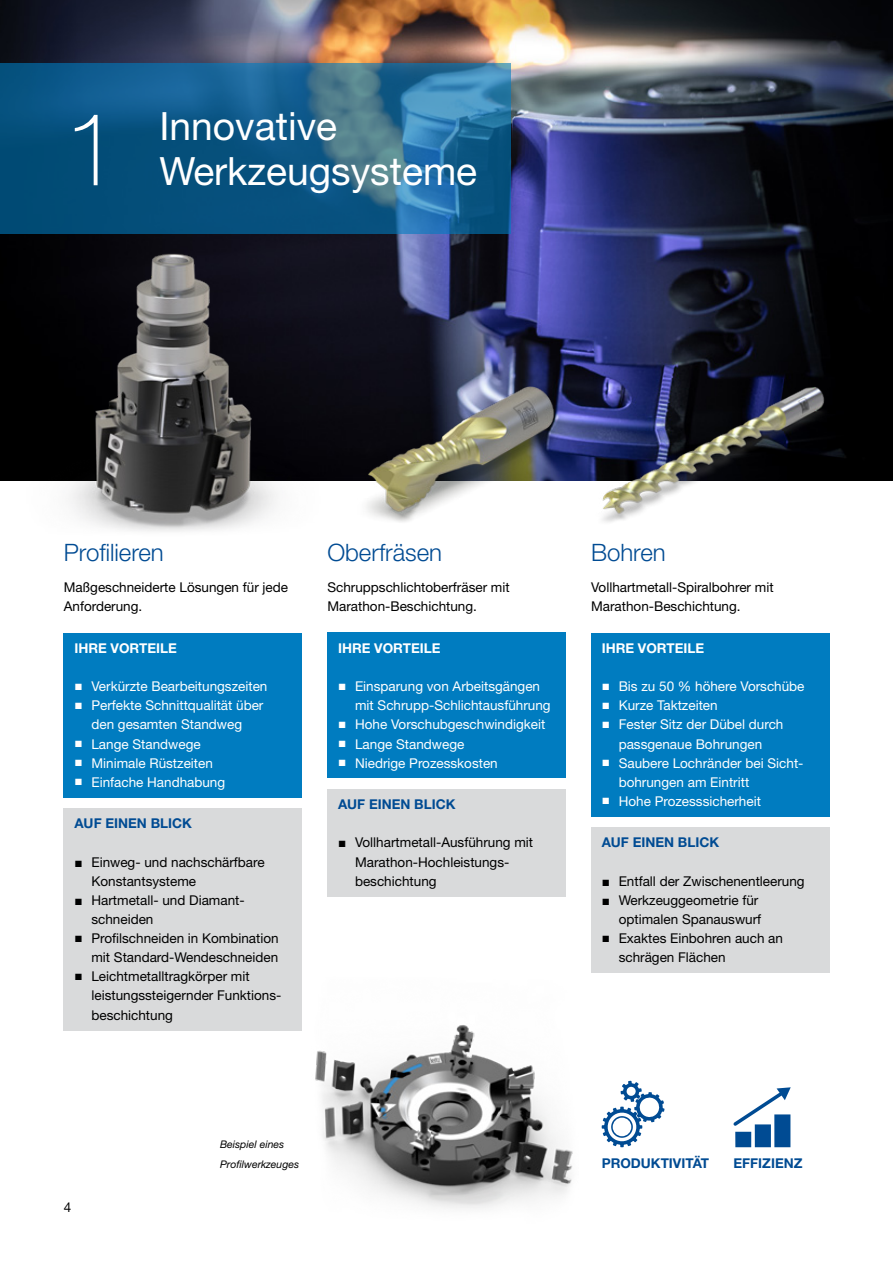
<style>
.page{position:relative;width:893px;height:1263px;background:#fff}
.page>*{position:absolute;margin:0;border:0;box-sizing:border-box;transform-origin:0 0}
.t1{font:100 102px "Helvetica Neue LT Pro";color:#fff}
.t2{font:39px/45px "Helvetica Neue LT Pro";color:#fff}
.t3{font:300 24px "Helvetica Neue LT Pro";color:#004b93}
.t4{font:13.5px/19.2px "Helvetica Neue LT Pro";color:#000}
.t5{font:13.5px/19.2px "Helvetica Neue LT Pro";color:#fff;text-align:center}
.t6{font:700 13.5px "Helvetica Neue LT Pro";color:#004b93}
.t7{font:700 13.5px "Helvetica Neue LT Pro";color:#fff}
.t8{font:italic 10.5px/19px "Helvetica Neue LT Pro";color:#000}
.s1{font-family:"Arial"}
</style>
<div class="page">
<img style="left:0;top:0;width:893px;height:480px">
<svg style="left:0;top:64px;width:510px;height:170px;background:#18608b"></svg>
<img style="left:14px;top:219px;width:324px;height:313px">
<img style="left:315px;top:1025px;width:258px;height:184px">
<img style="left:338px;top:325px;width:225px;height:197px">
<hr style="left:892px;top:64px;width:1px;height:170px;background:#007cc0">
<img style="left:563px;top:301px;width:290px;height:221px">
<svg style="left:602px;top:1081px;width:62px;height:66px"></svg>
<div style="left:774px;top:1114px;width:16px;height:33px;background:#004b93"></div>
<div style="left:755px;top:1124px;width:16px;height:23px;background:#004b93"></div>
<div style="left:735px;top:1132px;width:16px;height:15px;background:#004b93"></div>
<svg style="left:733px;top:1087px;width:58px;height:39px"></svg>
<div style="left:64px;top:633px;width:238px;height:164px;background:#007cc0"></div>
<div style="left:327px;top:633px;width:239px;height:145px;background:#007cc0"></div>
<div style="left:591px;top:633px;width:238px;height:183px;background:#007cc0"></div>
<div style="left:64px;top:808px;width:238px;height:222px;background:#d9dadb"></div>
<div style="left:327px;top:789px;width:239px;height:107px;background:#d9dadb"></div>
<div style="left:591px;top:827px;width:238px;height:146px;background:#d9dadb"></div>
<h1 class="t1" style="left:64px;top:91px;width:58px">1</h1>
<h2 class="t2" style="left:159px;top:103px;width:319px">Innovative<br>Werkzeugsysteme</h2>
<h3 class="t3" style="left:327px;top:538px;width:116px">Oberfräsen</h3>
<h3 class="t3" style="left:64px;top:538px;width:102px">Profilieren</h3>
<p class="t4" style="left:64px;top:578px;width:226px">Maßgeschneiderte Lösungen für jede<br>Anforderung.</p>
<p class="t4" style="left:327px;top:578px;width:184px">Schruppschlichtoberfräser mit<br>Marathon-Beschichtung.</p>
<p class="t4" style="left:591px;top:578px;width:184px">Vollhartmetall-Spiralbohrer mit<br>Marathon-Beschichtung.</p>
<h3 class="t3" style="left:591px;top:538px;width:76px">Bohren</h3>
<p class="t7" style="left:74px;top:640px;width:104px">IHRE VORTEILE</p>
<p class="t5" style="left:74px;top:676px;width:194px"><span class="s1">■</span> Verkürzte Bearbeitungszeiten</p>
<p class="t5" style="left:74px;top:696px;width:191px"><span class="s1">■</span> Perfekte Schnittqualität über den gesamten Standweg</p>
<p class="t5" style="left:74px;top:734px;width:128px"><span class="s1">■</span> Lange Standwege</p>
<p class="t5" style="left:74px;top:753px;width:140px"><span class="s1">■</span> Minimale Rüstzeiten</p>
<p class="t5" style="left:74px;top:772px;width:152px"><span class="s1">■</span> Einfache Handhabung</p>
<p class="t6" style="left:74px;top:815px;width:119px">AUF EINEN BLICK</p>
<p class="t4" style="left:91px;top:852px;width:175px;text-indent:-17px"><span class="s1">■</span> Einweg- und nachschärfbare<br>Konstantsysteme</p>
<p class="t4" style="left:91px;top:890px;width:155px;text-indent:-17px"><span class="s1">■</span> Hartmetall- und Diamant&shy;schneiden</p>
<p class="t4" style="left:74px;top:928px;width:206px;text-align:right"><span class="s1">■</span> Profilschneiden in Kombination mit Standard-Wendeschneiden</p>
<p class="t4" style="left:91px;top:967px;width:192px;text-indent:-17px"><span class="s1">■</span> Leichtmetalltragkörper mit leistungssteigernder Funktions&shy;beschichtung</p>
<p class="t7" style="left:338px;top:640px;width:104px">IHRE VORTEILE</p>
<p class="t5" style="left:355px;top:676px;width:197px;text-align:left;text-indent:-17px"><span class="s1">■</span> Einsparung von Arbeitsgängen mit Schrupp-Schlichtausführung</p>
<p class="t5" style="left:338px;top:715px;width:209px"><span class="s1">■</span> Hohe Vorschubgeschwindigkeit</p>
<p class="t5" style="left:338px;top:734px;width:128px"><span class="s1">■</span> Lange Standwege</p>
<p class="t5" style="left:338px;top:753px;width:161px"><span class="s1">■</span> Niedrige Prozesskosten</p>
<p class="t7" style="left:602px;top:640px;width:104px">IHRE VORTEILE</p>
<p class="t5" style="left:602px;top:676px;width:204px"><span class="s1">■</span> Bis zu 50 % höhere Vorschübe</p>
<p class="t5" style="left:602px;top:696px;width:117px"><span class="s1">■</span> Kurze Taktzeiten</p>
<p class="t5" style="left:602px;top:715px;width:183px"><span class="s1">■</span> Fester Sitz der Dübel durch passgenaue Bohrungen</p>
<p class="t5" style="left:619px;top:753px;width:186px;text-align:left;text-indent:-17px"><span class="s1">■</span> Saubere Lochränder bei Sicht&shy;bohrungen am Eintritt</p>
<p class="t5" style="left:602px;top:791px;width:161px"><span class="s1">■</span> Hohe Prozesssicherheit</p>
<p class="t6" style="left:338px;top:796px;width:119px">AUF EINEN BLICK</p>
<p class="t4" style="left:355px;top:833px;width:180px;text-indent:-17px"><span class="s1">■</span> Vollhartmetall-Ausführung mit<br>Marathon-Hochleistungs&shy;beschichtung</p>
<p class="t6" style="left:602px;top:834px;width:119px">AUF EINEN BLICK</p>
<p class="t4" style="left:602px;top:871px;width:205px"><span class="s1">■</span> Entfall der Zwischenentleerung</p>
<p class="t4" style="left:602px;top:890px;width:161px;text-align:right"><span class="s1">■</span> Werkzeuggeometrie für optimalen Spanauswurf</p>
<p class="t4" style="left:619px;top:928px;width:166px;text-indent:-17px"><span class="s1">■</span> Exaktes Einbohren auch an schrägen Flächen</p>
<p class="t4" style="left:64px;top:1197px;width:9px">4</p>
<p class="t8" style="left:220px;top:1135px;width:81px">Beispiel eines<br>Profilwerkzeuges</p>
<p class="t6" style="left:602px;top:1154px;width:109px">PRODUKTIVITÄT</p>
<p class="t6" style="left:733px;top:1154px;width:70px">EFFIZIENZ</p>
</div>
